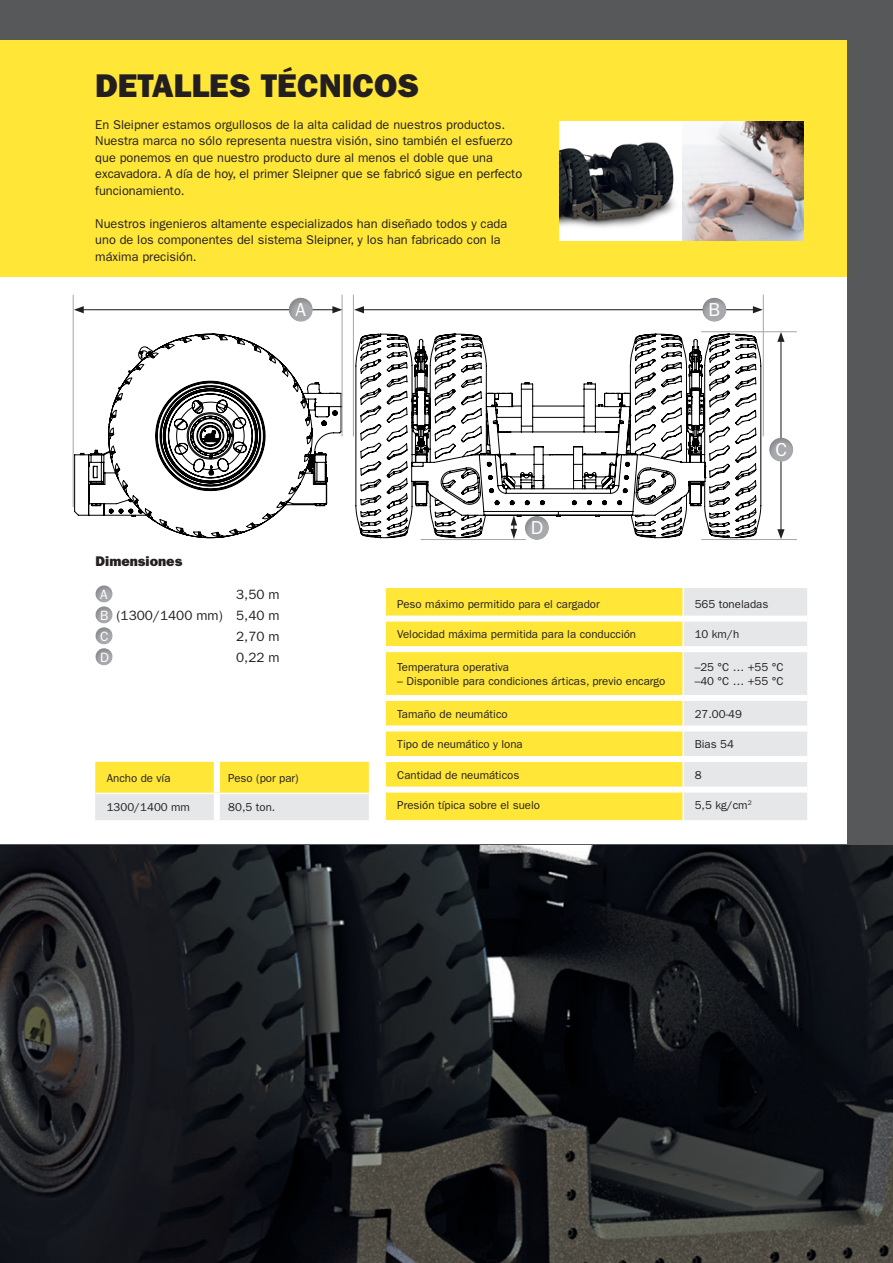
<style>
.page{position:relative;width:893px;height:1263px;background:#fff}
.page>*{position:absolute;margin:0;border:0;box-sizing:border-box;transform-origin:0 0}
.t1{font:800 33px "Franklin Gothic LT";color:#231f20}
.t2{font:18.9px "Franklin Gothic LT";color:#fff}
.t3{font:800 14.1px "Franklin Gothic LT";color:#231f20}
.t4{font:13.5px/21px "Franklin Gothic LT";color:#231f20;text-align:justify}
.t5{font:13.5px "Franklin Gothic LT";color:#fff}
.t6{font:12.75px/16.5px "Franklin Gothic LT";color:#231f20}
.t7{font:11.55px/13.5px "Franklin Gothic LT";color:#231f20}
.s1{color:#fff}
</style>
<div class="page">
<img style="left:0;top:844px;width:893px;height:419px">
<div style="left:0;top:0;width:893px;height:844px;background:#57585a"></div>
<div style="left:0;top:213px;width:846px;height:631px;background:#fff"></div>
<div style="left:0;top:40px;width:846px;height:236px;background:#ffe637"></div>
<img style="left:682px;top:121px;width:122px;height:119px">
<svg style="left:559px;top:121px;width:123px;height:119px;background:#8a8c8d"></svg>
<hr style="left:52px;top:834px;width:295px;height:1px;background:#b6b8b9">
<hr style="left:883px;top:306px;width:1px;height:254px;background:#b6b8b9">
<hr style="left:52px;top:306px;width:1px;height:254px;background:#b6b8b9">
<hr style="left:52px;top:306px;width:295px;height:1px;background:#b6b8b9">
<hr style="left:876px;top:306px;width:1px;height:254px;background:#b6b8b9">
<hr style="left:52px;top:827px;width:295px;height:1px;background:#b6b8b9">
<svg style="left:74px;top:334px;width:267px;height:204px"></svg>
<hr style="left:73px;top:295px;width:1px;height:212px;background:#a8a9ad">
<hr style="left:342px;top:295px;width:1px;height:141px;background:#a8a9ad">
<hr style="left:81px;top:309px;width:254px;height:1px;background:#231f20">
<svg style="left:332px;top:306px;width:10px;height:7px"></svg>
<svg style="left:74px;top:306px;width:10px;height:7px"></svg>
<div style="left:286px;top:295px;width:27px;height:27px;background:#231f20;opacity:.19"></div>
<hr style="left:351px;top:834px;width:425px;height:1px;background:#b6b8b9">
<hr style="left:827px;top:306px;width:1px;height:254px;background:#b6b8b9">
<hr style="left:351px;top:306px;width:1px;height:254px;background:#b6b8b9">
<hr style="left:351px;top:306px;width:425px;height:1px;background:#b6b8b9">
<hr style="left:820px;top:306px;width:1px;height:254px;background:#b6b8b9">
<hr style="left:351px;top:827px;width:425px;height:1px;background:#b6b8b9">
<svg style="left:356px;top:334px;width:405px;height:204px"></svg>
<hr style="left:353px;top:295px;width:1px;height:141px;background:#a8a9ad">
<hr style="left:763px;top:295px;width:1px;height:141px;background:#a8a9ad">
<hr style="left:421px;top:539px;width:105px;height:1px;background:#a8a9ad">
<hr style="left:362px;top:309px;width:393px;height:1px;background:#231f20">
<svg style="left:753px;top:306px;width:10px;height:7px"></svg>
<svg style="left:354px;top:306px;width:10px;height:7px"></svg>
<hr style="left:780px;top:339px;width:1px;height:193px;background:#231f20">
<svg style="left:777px;top:529px;width:8px;height:10px"></svg>
<svg style="left:777px;top:332px;width:8px;height:10px"></svg>
<hr style="left:701px;top:539px;width:96px;height:1px;background:#a8a9ad">
<hr style="left:701px;top:331px;width:96px;height:1px;background:#a8a9ad">
<div style="left:700px;top:295px;width:27px;height:27px;background:#231f20;opacity:.19"></div>
<div style="left:767px;top:435px;width:27px;height:27px;background:#231f20;opacity:.19"></div>
<div style="left:522px;top:513px;width:27px;height:27px;background:#231f20;opacity:.19"></div>
<svg style="left:511px;top:515px;width:6px;height:24px"></svg>
<div style="left:386px;top:588px;width:296px;height:232px;background:#ffe637"></div>
<div style="left:684px;top:588px;width:123px;height:232px;background:#e6e7e9"></div>
<div style="left:386px;top:616px;width:297px;height:6px;background:#fff"></div>
<div style="left:683px;top:616px;width:124px;height:6px;background:#fff"></div>
<div style="left:386px;top:646px;width:297px;height:6px;background:#fff"></div>
<div style="left:683px;top:646px;width:124px;height:6px;background:#fff"></div>
<div style="left:386px;top:695px;width:297px;height:6px;background:#fff"></div>
<div style="left:683px;top:695px;width:124px;height:6px;background:#fff"></div>
<div style="left:386px;top:725px;width:297px;height:6px;background:#fff"></div>
<div style="left:683px;top:725px;width:124px;height:6px;background:#fff"></div>
<div style="left:386px;top:756px;width:297px;height:6px;background:#fff"></div>
<div style="left:683px;top:756px;width:124px;height:6px;background:#fff"></div>
<div style="left:386px;top:787px;width:297px;height:6px;background:#fff"></div>
<div style="left:683px;top:787px;width:124px;height:6px;background:#fff"></div>
<svg style="left:95px;top:762px;width:274px;height:58px;background:#f3e689"></svg>
<div style="left:214px;top:762px;width:6px;height:31px;background:#fff"></div>
<div style="left:214px;top:794px;width:6px;height:26px;background:#fff"></div>
<hr style="left:95px;top:793px;width:122px;height:1px;background:#fff">
<hr style="left:217px;top:793px;width:152px;height:1px;background:#fff">
<div style="left:93px;top:604px;width:20px;height:20px;background:#231f20;opacity:.19"></div>
<div style="left:93px;top:583px;width:20px;height:20px;background:#231f20;opacity:.19"></div>
<div style="left:93px;top:625px;width:20px;height:20px;background:#231f20;opacity:.19"></div>
<div style="left:93px;top:646px;width:20px;height:20px;background:#231f20;opacity:.19"></div>
<h1 class="t1" style="left:95px;top:66px;width:325px">DETALLES TÉCNICOS</h1>
<p class="t6" style="left:95px;top:116px;width:428px">En Sleipner estamos orgullosos de la alta calidad de nuestros productos.<br>Nuestra marca no sólo representa nuestra visión, sino también el esfuerzo que ponemos en que nuestro producto dure al menos el doble que una excavadora. A día de hoy, el primer Sleipner que se fabricó sigue en perfecto funcionamiento.</p>
<p class="t6" style="left:95px;top:215px;width:414px">Nuestros ingenieros altamente especializados han diseñado todos y cada uno de los componentes del sistema Sleipner, y los han fabricado con la máxima precisión.</p>
<h2 class="t2" style="left:296px;top:299px;width:12px">A</h2>
<h2 class="t2" style="left:709px;top:299px;width:13px">B</h2>
<p class="t3" style="left:96px;top:553px;width:88px">Dimensiones</p>
<p class="t4" style="left:100px;top:584px;width:181px;text-indent:136px">3,50 m <span class="s1">B</span> (1300/1400 mm) 5,40 m <span class="s1">C</span></p>
<p class="t5" style="left:100px;top:586px;width:9px">A</p>
<p class="t4" style="left:236px;top:626px;width:45px">2,70 m</p>
<p class="t5" style="left:100px;top:649px;width:10px">D</p>
<p class="t4" style="left:236px;top:647px;width:45px">0,22 m</p>
<h2 class="t2" style="left:531px;top:517px;width:14px">D</h2>
<h2 class="t2" style="left:775px;top:439px;width:13px">C</h2>
<p class="t7" style="left:397px;top:597px;width:204px">Peso máximo permitido para el cargador</p>
<p class="t7" style="left:695px;top:597px;width:75px">565 toneladas</p>
<p class="t7" style="left:397px;top:628px;width:240px">Velocidad máxima permitida para la conducción</p>
<p class="t7" style="left:695px;top:628px;width:46px">10 km/h</p>
<p class="t7" style="left:397px;top:660px;width:113px">Temperatura operativa</p>
<p class="t7" style="left:397px;top:674px;width:270px">– Disponible para condiciones árticas, previo encargo</p>
<p class="t7" style="left:695px;top:660px;width:90px">–25 °C … +55 °C –40 °C … +55 °C</p>
<p class="t7" style="left:107px;top:771px;width:65px">Ancho de vía</p>
<p class="t7" style="left:228px;top:771px;width:72px">Peso (por par)</p>
<p class="t7" style="left:107px;top:800px;width:85px">1300/1400 mm</p>
<p class="t7" style="left:228px;top:800px;width:49px">80,5 ton.</p>
<p class="t7" style="left:397px;top:707px;width:112px">Tamaño de neumático</p>
<p class="t7" style="left:695px;top:707px;width:49px">27.00-49</p>
<p class="t7" style="left:397px;top:737px;width:127px">Tipo de neumático y lona</p>
<p class="t7" style="left:695px;top:737px;width:41px">Bias 54</p>
<p class="t7" style="left:397px;top:768px;width:124px">Cantidad de neumáticos</p>
<p class="t7" style="left:695px;top:768px;width:8px">8</p>
<p class="t7" style="left:397px;top:798px;width:144px">Presión típica sobre el suelo</p>
<p class="t7" style="left:695px;top:798px;width:59px">5,5 kg/cm<sup>2</sup></p>
</div>
